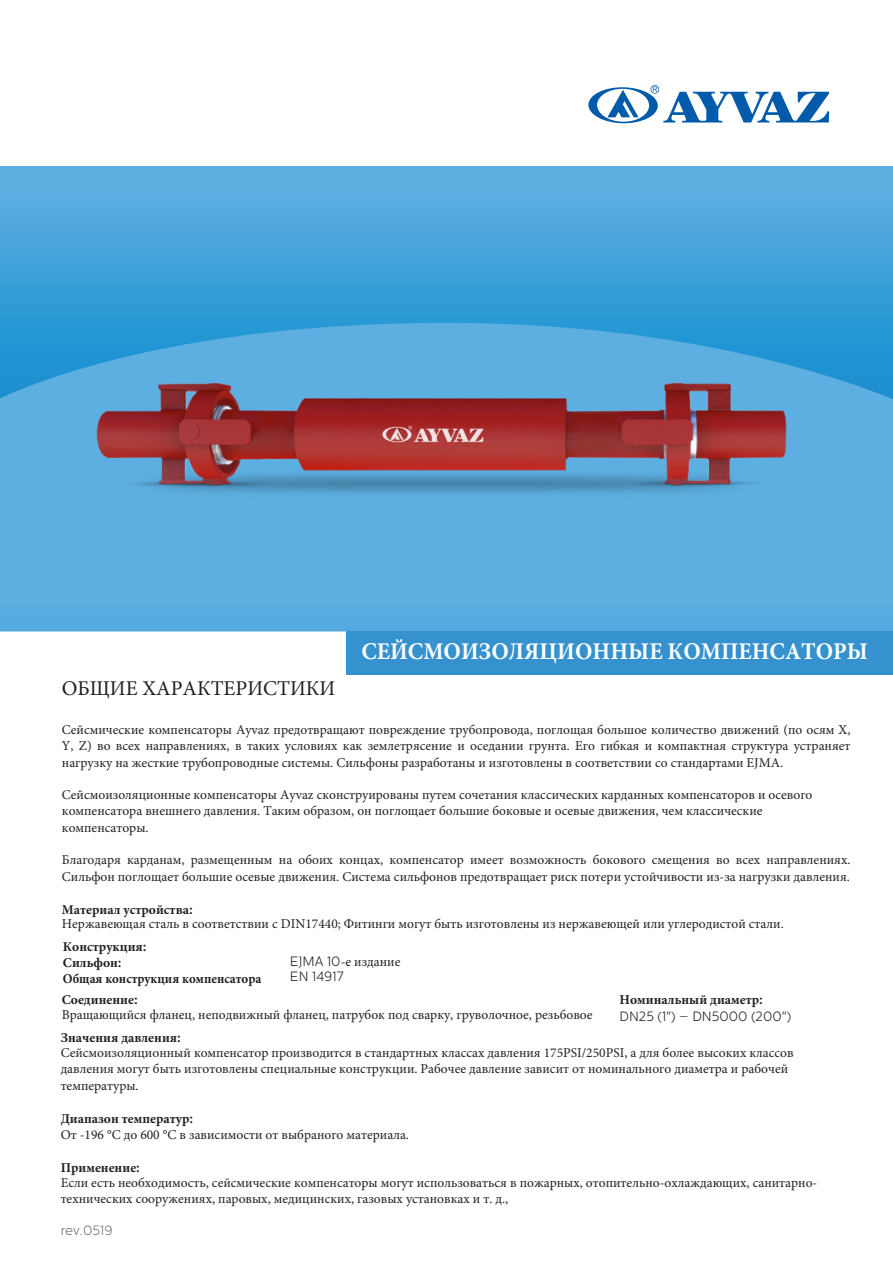
<style>
.page{position:relative;width:893px;height:1263px;background:#fff}
.page>*{position:absolute;margin:0;border:0;box-sizing:border-box;transform-origin:0 0}
.t1{font:700 24px "Minion Pro";color:#fff;scale:.95 1}
.t2{font:21px "Minion Pro";color:#231f20}
.t3{font:13.5px/16.2px "Minion Pro";color:#231f20}
.t4{font:700 13.5px/15.9px "Minion Pro";color:#221e1f}
.t5{font:300 13.5px/16.2px "Centrale Sans";color:#231f20}
.t6{font:13.5px "Minion Pro";color:#221e1f}
.t7{font:300 13.5px "Centrale Sans";color:#6c6d70}
.t8{font:300 13.5px "Centrale Sans";color:#221e1f}
.s1{font-weight:700}
.s2{font-family:"Centrale Sans";font-weight:700}
.s3{font-family:"Centrale Sans"}
.s4{font-family:"Centrale Sans";font-weight:300}
.s5{font-family:"Minion Pro";font-weight:700}
</style>
<div class="page">
<svg style="left:0;top:166px;width:893px;height:157px;background:#47a5dc"></svg>
<svg style="left:0;top:323px;width:893px;height:308px;background:#56abdf"></svg>
<div style="left:346px;top:631px;width:547px;height:43px;background:#3692cf"></div>
<svg style="left:588px;top:85px;width:241px;height:39px"></svg>
<img style="left:96px;top:383px;width:690px;height:115px">
<p class="t1" style="left:361px;top:634px;width:535px">СЕЙСМОИЗОЛЯЦИОННЫЕ КОМПЕНСАТОРЫ</p>
<p class="t2" style="left:62px;top:674px;width:275px">ОБЩИЕ ХАРАКТЕРИСТИКИ</p>
<p class="t3" style="left:62px;top:721px;width:790px;line-height:16.6px;text-align:justify">Сейсмические компенсаторы Ayvaz предотвращают повреждение трубопровода, поглощая большое количество движений (по осям X, Y, Z) во всех направлениях, в таких условиях как землетрясение и оседании грунта. Его гибкая и компактная структура устраняет нагрузку на жесткие трубопроводные системы. Сильфоны разработаны и изготовлены в соответствии со стандартами EJMA.</p>
<p class="t3" style="left:62px;top:786px;width:752px;line-height:16.6px">Сейсмоизоляционные компенсаторы Ayvaz сконструированы путем сочетания классических карданных компенсаторов и осевого компенсатора внешнего давления. Таким образом, он поглощает большие боковые и осевые движения, чем классические компенсаторы.</p>
<p class="t3" style="left:62px;top:851px;width:790px;line-height:17.1px">Благодаря карданам, размещенным на обоих концах, компенсатор имеет возможность бокового смещения во всех направлениях.<br>Сильфон поглощает большие осевые движения. Система сильфонов предотвращает риск потери устойчивости из-за нагрузки давления.</p>
<p class="t3" style="left:62px;top:902px;width:723px;line-height:14.5px"><span class="s1">Материал устройства</span><span class="s2">:<br></span>Нержавеющая сталь в соответствии с DIN17440; Фитинги могут быть изготовлены из нержавеющей или углеродистой стали.</p>
<p class="t4" style="left:63px;top:938px;width:200px">Конструкция<span class="s3">:<br></span>Сильфон<span class="s3">:<br></span>Общая конструкция компенсатора</p>
<p class="t6" style="left:290px;top:952px;width:112px"><span class="s4">EJMA 10</span>-е издание</p>
<p class="t8" style="left:290px;top:969px;width:55px">EN 14917</p>
<p class="t3" style="left:62px;top:993px;width:532px;line-height:14.5px"><span class="s1">Соединение</span><span class="s2">:<br></span>Вращающийся фланец, неподвижный фланец, патрубок под сварку, груволочное, резьбовое</p>
<p class="t3" style="left:61px;top:1030px;width:734px"><span class="s1">Значения давления</span><span class="s2">:<br></span>Сейсмоизоляционный компенсатор производится в стандартных классах давления 175PSI/250PSI, а для более высоких классов давления могут быть изготовлены специальные конструкции. Рабочее давление зависит от номинального диаметра и рабочей температуры.</p>
<p class="t3" style="left:61px;top:1110px;width:350px"><span class="s1">Диапазон температур</span><span class="s2">:<br></span>От -196 °C до 600 °C в зависимости от выбраного материала.</p>
<p class="t3" style="left:61px;top:1160px;width:758px;line-height:15px"><span class="s1">Применение</span><span class="s2">:<br></span>Если есть необходимость, сейсмические компенсаторы могут использоваться в пожарных, отопительно-охлаждающих, санитарно-</p>
<p class="t3" style="left:61px;top:1191px;width:449px">технических сооружениях, паровых, медицинских, газовых установках и т. д.,</p>
<p class="t7" style="left:61px;top:1223px;width:53px">rev.0519</p>
<p class="t5" style="left:619px;top:991px;width:173px"><span class="s5">Номинальный диаметр</span><span class="s1">:<br></span>DN25 (1") – DN5000 (200")</p>
</div>
